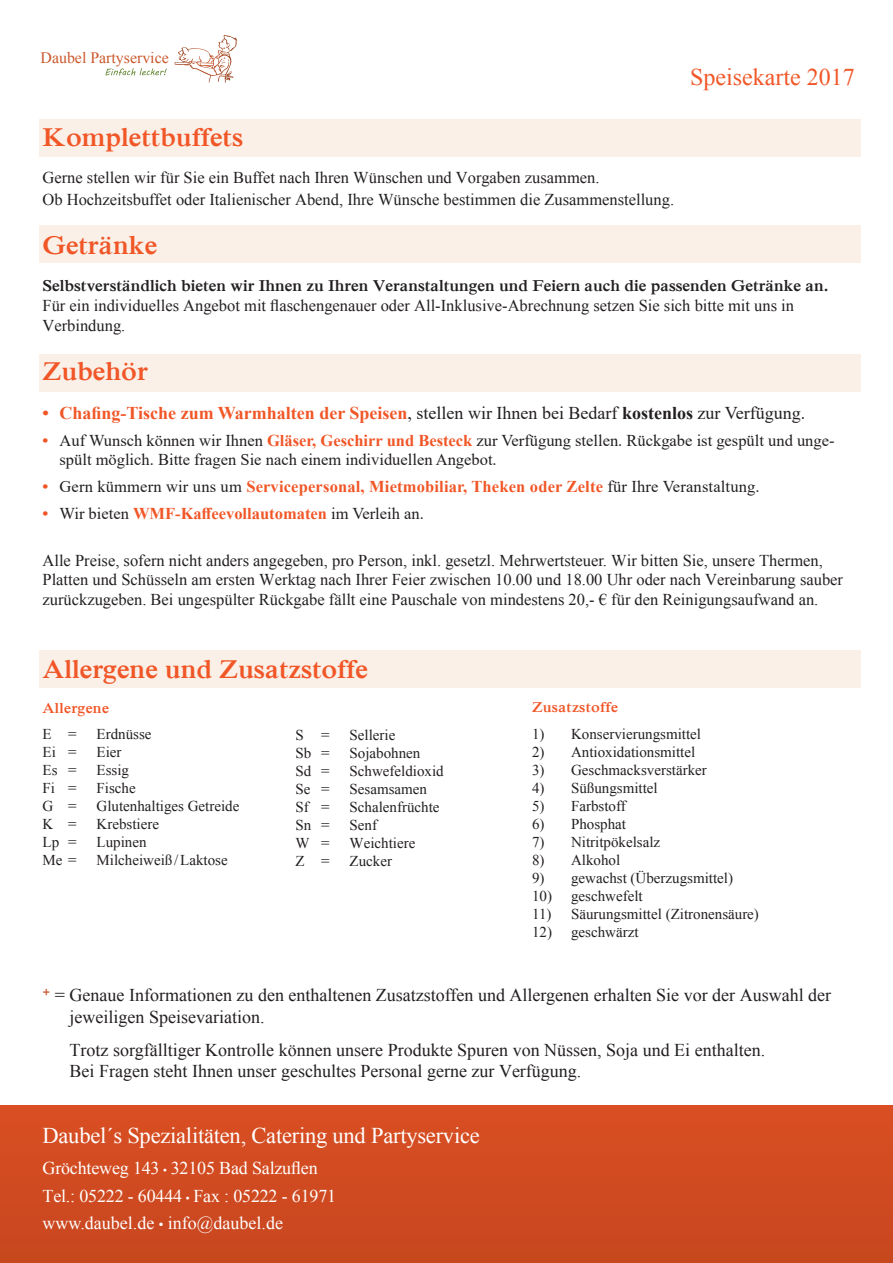
<style>
.page{position:relative;width:893px;height:1263px;background:#fff}
.page>*{position:absolute;margin:0;border:0;box-sizing:border-box;transform-origin:0 0}
.t1{font:700 27px "Iskoola Pota";color:#f15627}
.t2{font:24px "Iskoola Pota";color:#f15627}
.t3{font:22.5px "Iskoola Pota";letter-spacing:-.01em;color:#fff}
.t4{font:18px/21.6px "Iskoola Pota";color:#231f20}
.t5{font:18px/27px "Iskoola Pota";letter-spacing:-.01em;color:#fff}
.t6{font:700 18px "Times New Roman";color:#f15627}
.t7{font:16.5px/19.8px "Iskoola Pota";color:#231f20}
.t8{font:16.5px/19.8px "Times New Roman";color:#231f20}
.t9{font:700 16.5px "Times New Roman";letter-spacing:.01em;color:#f15627}
.t10{font:700 16.5px "Iskoola Pota";color:#231f20}
.t11{font:15.9px "Iskoola Pota";color:#cb572b}
.t12{font:15px "Iskoola Pota";color:#231f20}
.t13{font:700 15px "Iskoola Pota";letter-spacing:.02em;color:#f15627}
.s1{font-weight:400;color:#231f20}
.s2{color:#231f20}
.s3{font-weight:700;color:#f15627}
.s4{font-family:"Myriad Pro";font-stretch:condensed;font-size:15px}
.s5{font-family:"Myriad Pro";font-stretch:condensed}
</style>
<div class="page">
<svg style="left:106px;top:68px;width:61px;height:8px"></svg>
<svg style="left:175px;top:35px;width:52px;height:48px"></svg>
<div style="left:39px;top:354px;width:822px;height:37px;background:#faf0e8"></div>
<div style="left:39px;top:119px;width:822px;height:38px;background:#faf0e8"></div>
<div style="left:39px;top:225px;width:822px;height:38px;background:#faf0e8"></div>
<div style="left:39px;top:651px;width:822px;height:37px;background:#faf0e8"></div>
<div style="left:0;top:1106px;width:893px;height:157px;background:#d04a21"></div>
<p class="t11" style="left:41px;top:48px;width:130px">Daubel Partyservice</p>
<h2 class="t2" style="left:690px;top:63px;width:166px">Speisekarte 2017</h2>
<h1 class="t1" style="left:42px;top:122px;width:202px">Komplettbuffets</h1>
<p class="t7" style="left:42px;top:167px;width:633px;line-height:21.6px">Gerne stellen wir für Sie ein Buffet nach Ihren Wünschen und Vorgaben zusammen.<br>Ob Hochzeitsbuffet oder Italienischer Abend, Ihre Wünsche bestimmen die Zusammenstellung.</p>
<h1 class="t1" style="left:42px;top:230px;width:116px">Getränke</h1>
<p class="t10" style="left:42px;top:276px;width:787px">Selbstverständlich bieten wir Ihnen zu Ihren Veranstaltungen und Feiern auch die passenden Getränke an.</p>
<p class="t7" style="left:42px;top:295px;width:753px">Für ein individuelles Angebot mit flaschengenauer oder All-Inklusive-Abrechnung setzen Sie sich bitte mit uns in<br>Verbindung.</p>
<h1 class="t1" style="left:42px;top:356px;width:107px">Zubehör</h1>
<p class="t6" style="left:42px;top:400px;width:764px">• Chafing-Tische zum Warmhalten der Speisen<span class="s1">, stellen wir Ihnen bei Bedarf</span> <span class="s2">kostenlos</span> <span class="s1">zur Verfügung.</span></p>
<p class="t8" style="left:60px;top:430px;width:777px;text-indent:-17px"><span class="s3">•</span> Auf Wunsch können wir Ihnen <span class="s3">Gläser, Geschirr und Besteck</span> zur Verfügung stellen. Rückgabe ist gespült und unge&shy;spült möglich. Bitte fragen Sie nach einem individuellen Angebot.</p>
<p class="t9" style="left:42px;top:475px;width:719px">• <span class="s1">Gern kümmern wir uns um</span> Servicepersonal, Mietmobiliar, Theken oder Zelte <span class="s1">für Ihre Veranstaltung.</span></p>
<p class="t9" style="left:43px;top:502px;width:383px">• <span class="s1">Wir bieten</span> WMF-Kaffeevollautomaten <span class="s1">im Verleih an.</span></p>
<p class="t7" style="left:43px;top:550px;width:802px">Alle Preise, sofern nicht anders angegeben, pro Person, inkl. gesetzl. Mehrwertsteuer. Wir bitten Sie, unsere Thermen,<br>Platten und Schüsseln am ersten Werktag nach Ihrer Feier zwischen 10.00 und 18.00 Uhr oder nach Vereinbarung sauber zurückzugeben. Bei ungespülter Rückgabe fällt eine Pauschale von mindestens 20,- € für den Reinigungsaufwand an.</p>
<h1 class="t1" style="left:43px;top:654px;width:327px">Allergene und Zusatzstoffe</h1>
<p class="t13" style="left:43px;top:699px;width:68px">Allergene</p>
<p class="t12" style="left:43px;top:726px;width:35px">E =</p>
<p class="t12" style="left:97px;top:726px;width:56px">Erdnüsse</p>
<p class="t12" style="left:43px;top:744px;width:35px">Ei =</p>
<p class="t12" style="left:97px;top:744px;width:26px">Eier</p>
<p class="t12" style="left:43px;top:762px;width:35px">Es =</p>
<p class="t12" style="left:97px;top:762px;width:34px">Essig</p>
<p class="t12" style="left:43px;top:780px;width:35px">Fi =</p>
<p class="t12" style="left:97px;top:780px;width:41px">Fische</p>
<p class="t12" style="left:43px;top:798px;width:35px">G =</p>
<p class="t12" style="left:97px;top:798px;width:144px">Glutenhaltiges Getreide</p>
<p class="t12" style="left:43px;top:816px;width:35px">K =</p>
<p class="t12" style="left:97px;top:816px;width:64px">Krebstiere</p>
<p class="t12" style="left:43px;top:834px;width:35px">Lp =</p>
<p class="t12" style="left:97px;top:834px;width:51px">Lupinen</p>
<p class="t12" style="left:43px;top:852px;width:35px">Me =</p>
<p class="t12" style="left:97px;top:852px;width:133px">Milcheiweiß/Laktose</p>
<p class="t12" style="left:296px;top:727px;width:35px">S =</p>
<p class="t12" style="left:350px;top:727px;width:47px">Sellerie</p>
<p class="t12" style="left:296px;top:745px;width:35px">Sb =</p>
<p class="t12" style="left:350px;top:745px;width:72px">Sojabohnen</p>
<p class="t12" style="left:296px;top:763px;width:35px">Sd =</p>
<p class="t12" style="left:350px;top:763px;width:96px">Schwefeldioxid</p>
<p class="t12" style="left:296px;top:781px;width:35px">Se =</p>
<p class="t12" style="left:350px;top:781px;width:79px">Sesamsamen</p>
<p class="t12" style="left:296px;top:799px;width:35px">Sf =</p>
<p class="t12" style="left:350px;top:799px;width:91px">Schalenfrüchte</p>
<p class="t12" style="left:296px;top:817px;width:35px">Sn =</p>
<p class="t12" style="left:350px;top:817px;width:29px">Senf</p>
<p class="t12" style="left:296px;top:835px;width:35px">W =</p>
<p class="t12" style="left:350px;top:835px;width:67px">Weichtiere</p>
<p class="t12" style="left:296px;top:853px;width:35px">Z =</p>
<p class="t12" style="left:350px;top:853px;width:44px">Zucker</p>
<p class="t13" style="left:532px;top:699px;width:87px">Zusatzstoffe</p>
<p class="t12" style="left:532px;top:725px;width:170px">1) Konservierungsmittel</p>
<p class="t12" style="left:532px;top:743px;width:165px">2) Antioxidationsmittel</p>
<p class="t12" style="left:532px;top:761px;width:176px">3) Geschmacksverstärker</p>
<p class="t12" style="left:532px;top:779px;width:127px">4) Süßungsmittel</p>
<p class="t12" style="left:532px;top:797px;width:95px">5) Farbstoff</p>
<p class="t12" style="left:532px;top:815px;width:96px">6) Phosphat</p>
<p class="t12" style="left:532px;top:833px;width:130px">7) Nitritpökelsalz</p>
<p class="t12" style="left:532px;top:851px;width:90px">8) Alkohol</p>
<p class="t12" style="left:532px;top:869px;width:203px">9) gewachst (Überzugsmittel)</p>
<p class="t12" style="left:532px;top:887px;width:112px">10) geschwefelt</p>
<p class="t12" style="left:532px;top:905px;width:228px">11) Säurungsmittel (Zitronensäure)</p>
<p class="t12" style="left:532px;top:923px;width:108px">12) geschwärzt</p>
<p class="t4" style="left:70px;top:984px;width:763px;text-indent:-27px"><sup>+</sup> = Genaue Informationen zu den enthaltenen Zusatzstoffen und Allergenen erhalten Sie vor der Auswahl der jeweiligen Speisevariation.</p>
<p class="t4" style="left:70px;top:1039px;width:697px">Trotz sorgfälltiger Kontrolle können unsere Produkte Spuren von Nüssen, Soja und Ei enthalten.<br>Bei Fragen steht Ihnen unser geschultes Personal gerne zur Verfügung.</p>
<h3 class="t3" style="left:43px;top:1122px;width:439px">Daubel´s Spezialitäten, Catering und Partyservice</h3>
<p class="t5" style="left:43px;top:1155px;width:295px">Gröchteweg 143 <span class="s4">•</span> 32105 Bad Salzuflen<br>Tel.: 05222 - 60444 <span class="s4">•</span> Fax : 05222 - 61971 www.daubel.de <span class="s5">•</span> info@daubel.de</p>
</div>
